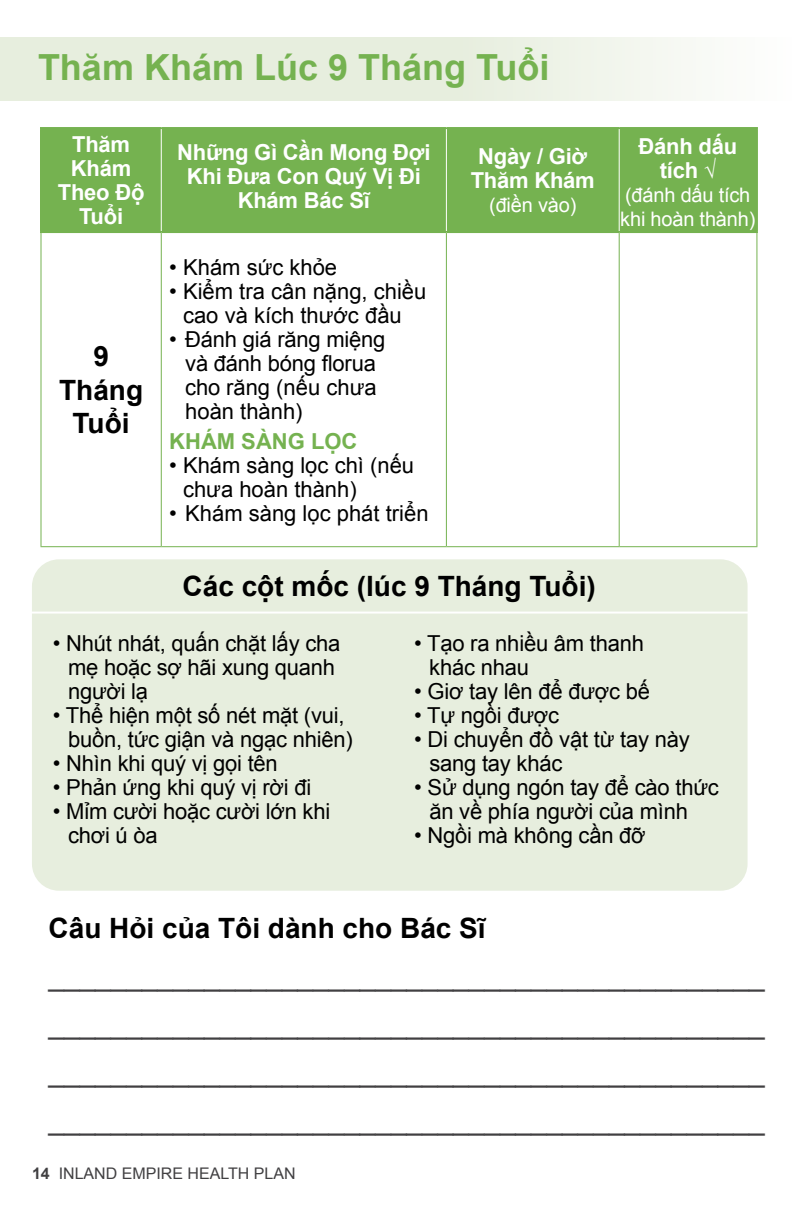
<style>
.page{position:relative;width:792px;height:1224px;background:#fff}
.page>*{position:absolute;margin:0;border:0;box-sizing:border-box;transform-origin:0 0}
.t1{font:700 36px "Arial";color:#75b250}
.t2{font:28px/48px "Arial";color:#414042;text-align:justify}
.t3{font:700 28px/33.6px "Arial";color:#000;text-align:center}
.t4{font:22px/24px "Arial";letter-spacing:-.01em;color:#000}
.t5{font:700 22px/24px "Arial";letter-spacing:-.01em;color:#fff;text-align:center}
.t6{font:700 22px "Arial";color:#75b250}
.t7{font:20px/24px "Arial";letter-spacing:-.01em;color:#fff}
.t8{font:16px "Arial";color:#414042}
.s1{font-weight:700}
</style>
<div class="page">
<div style="left:0;top:37px;width:792px;height:63px;background:linear-gradient(to right,#e1ead6,#f6f9f3)"></div>
<div style="left:42px;top:129px;width:714px;height:102px;background:#75b250"></div>
<hr style="left:161px;top:129px;width:1px;height:102px;background:#fff">
<hr style="left:446px;top:129px;width:1px;height:102px;background:#fff">
<hr style="left:619px;top:129px;width:1px;height:102px;background:#fff">
<hr style="left:40px;top:127px;width:121px;height:2px;background:#75b250">
<hr style="left:40px;top:129px;width:2px;height:102px;background:#75b250">
<hr style="left:161px;top:127px;width:285px;height:2px;background:#75b250">
<hr style="left:446px;top:127px;width:173px;height:2px;background:#75b250">
<hr style="left:619px;top:127px;width:139px;height:2px;background:#75b250">
<hr style="left:756px;top:129px;width:2px;height:102px;background:#75b250">
<hr style="left:40px;top:231px;width:121px;height:2px;background:#75b250">
<hr style="left:161px;top:231px;width:285px;height:2px;background:#75b250">
<hr style="left:446px;top:231px;width:173px;height:2px;background:#75b250">
<hr style="left:619px;top:231px;width:139px;height:2px;background:#75b250">
<hr style="left:40px;top:233px;width:2px;height:313px;background:#75b250">
<hr style="left:161px;top:233px;width:1px;height:313px;background:#75b250">
<hr style="left:446px;top:233px;width:1px;height:313px;background:#75b250">
<hr style="left:619px;top:233px;width:1px;height:313px;background:#75b250">
<hr style="left:756px;top:233px;width:1px;height:313px;background:#75b250">
<hr style="left:40px;top:546px;width:121px;height:1px;background:#75b250">
<hr style="left:161px;top:546px;width:285px;height:1px;background:#75b250">
<hr style="left:446px;top:546px;width:173px;height:1px;background:#75b250">
<hr style="left:619px;top:546px;width:138px;height:1px;background:#75b250">
<div style="left:32px;top:559px;width:716px;height:332px;background:#e7eede;border-radius:27px"></div>
<hr style="left:10px;top:612px;width:756px;height:2px;background:#fff">
<h1 class="t1" style="left:38px;top:43px;width:513px">Thăm Khám Lúc 9 Tháng Tuổi</h1>
<p class="t5" style="left:58px;top:133px;width:88px">Thăm<br>Khám<br>Theo Độ<br>Tuổi</p>
<p class="t5" style="left:177px;top:141px;width:255px">Những Gì Cần Mong Đợi<br>Khi Đưa Con Quý Vị Đi<br>Khám Bác Sĩ</p>
<p class="t5" style="left:471px;top:145px;width:126px">Ngày / Giờ<br>Thăm Khám</p>
<p class="t7" style="left:489px;top:193px;width:89px">(điền vào)</p>
<p class="t3" style="left:59px;top:341px;width:86px">9<br>Tháng<br>Tuổi</p>
<p class="t4" style="left:169px;top:255px;width:169px">• Khám sức khỏe</p>
<p class="t4" style="left:169px;top:279px;width:259px;text-align:center">• Kiểm tra cân nặng, chiều cao và kích thước đầu</p>
<p class="t4" style="left:185px;top:327px;width:202px;text-indent:-16px">• Đánh giá răng miệng và đánh bóng florua cho răng (nếu chưa hoàn thành)</p>
<p class="t6" style="left:169px;top:426px;width:190px">KHÁM SÀNG LỌC</p>
<p class="t4" style="left:183px;top:453px;width:233px;text-indent:-14px">• Khám sàng lọc chì (nếu chưa hoàn thành)</p>
<p class="t4" style="left:169px;top:501px;width:261px">• Khám sàng lọc phát triển</p>
<p class="t5" style="left:638px;top:135px;width:100px">Đánh dấu tích √</p>
<p class="t7" style="left:620px;top:183px;width:137px">(đánh dấu tích khi hoàn thành)</p>
<p class="t3" style="left:183px;top:571px;width:415px">Các cột mốc (lúc 9 Tháng Tuổi)</p>
<p class="t4" style="left:68px;top:632px;width:274px;text-indent:-15px">• Nhút nhát, quấn chặt lấy cha mẹ hoặc sợ hãi xung quanh người lạ</p>
<p class="t4" style="left:68px;top:704px;width:286px;text-indent:-15px">• Thể hiện một số nét mặt (vui, buồn, tức giận và ngạc nhiên)</p>
<p class="t4" style="left:53px;top:752px;width:226px">• Nhìn khi quý vị gọi tên</p>
<p class="t4" style="left:53px;top:776px;width:260px">• Phản ứng khi quý vị rời đi</p>
<p class="t4" style="left:68px;top:800px;width:264px;text-indent:-15px">• Mỉm cười hoặc cười lớn khi chơi ú òa</p>
<p class="t4" style="left:429px;top:632px;width:216px;text-indent:-15px">• Tạo ra nhiều âm thanh khác nhau</p>
<p class="t4" style="left:414px;top:680px;width:237px">• Giơ tay lên để được bế</p>
<p class="t4" style="left:414px;top:704px;width:146px">• Tự ngồi được</p>
<p class="t4" style="left:429px;top:728px;width:262px;text-indent:-15px">• Di chuyển đồ vật từ tay này sang tay khác</p>
<p class="t4" style="left:429px;top:776px;width:291px;text-indent:-15px">• Sử dụng ngón tay để cào thức ăn về phía người của mình</p>
<p class="t4" style="left:414px;top:824px;width:233px">• Ngồi mà không cần đỡ</p>
<p class="t3" style="left:49px;top:913px;width:439px">Câu Hỏi của Tôi dành cho Bác Sĩ</p>
<p class="t2" style="left:49px;top:953px;width:718px">______________________________________________ ______________________________________________ ______________________________________________ ______________________________________________</p>
<p class="t8" style="left:32px;top:1163px;width:265px"><span class="s1">14</span> INLAND EMPIRE HEALTH PLAN</p>
</div>
